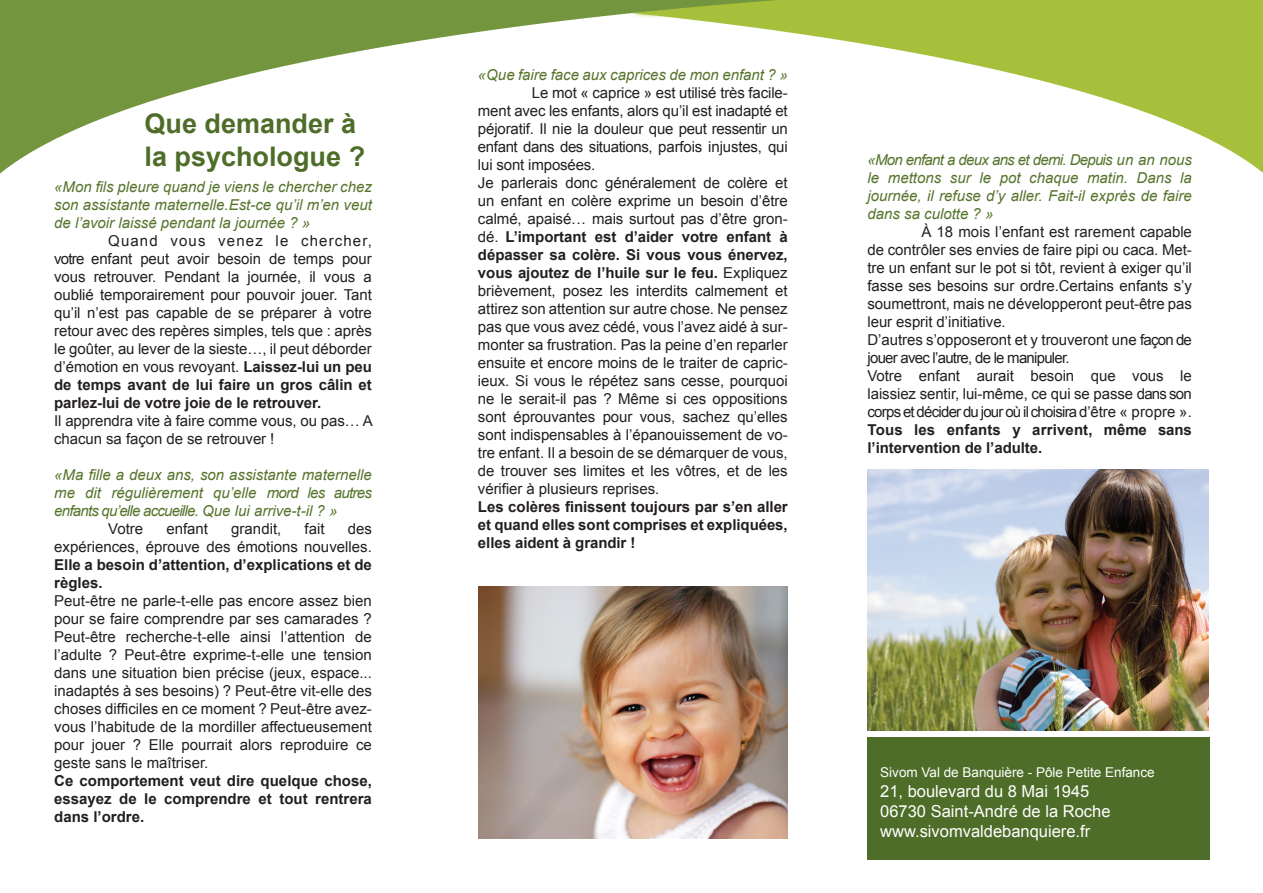
<style>
.page{position:relative;width:1263px;height:893px;background:#fff}
.page>*{position:absolute;margin:0;border:0;box-sizing:border-box;transform-origin:0 0}
.t1{font:700 27px/32.4px "Arial";color:#4e6d28}
.t2{font:16.5px "Arial";color:#fff}
.t3{font:15px/18px "Arial";letter-spacing:-.005em;color:#231f20;text-align:justify}
.t4{font:italic 15px/18px "Arial";color:#55742c;text-align:justify}
.t5{font:700 15px/18px "Arial";color:#231f20;text-align:justify}
.t6{font:15px/18px "Arial";letter-spacing:-.025em;color:#231f20}
.t7{font:13.5px "Arial";color:#fff}
.s1{font-weight:700}
.s2{font-weight:400}
</style>
<div class="page">
<img style="left:0;top:0;width:1263px;height:839px">
<div style="left:867px;top:738px;width:343px;height:122px;background:#4e6d28"></div>
<img style="left:478px;top:587px;width:310px;height:251px">
<img style="left:867px;top:470px;width:342px;height:260px">
<p class="t1" style="left:145px;top:109px;width:222px">Que demander à la psychologue ?</p>
<p class="t4" style="left:54px;top:178px;width:319px">«Mon fils pleure quand je viens le chercher chez son assistante maternelle.Est-ce qu’il m’en veut de l’avoir laissé pendant la journée ? »</p>
<p class="t3" style="left:54px;top:232px;width:319px;text-indent:54px">Quand vous venez le chercher, votre enfant peut avoir besoin de temps pour vous retrouver. Pendant la journée, il vous a oublié temporairement pour pouvoir jouer. Tant qu’il n’est pas capable de se préparer à votre retour avec des repères simples, tels que : après le goûter, au lever de la sieste…, il peut déborder d’émotion en vous revoyant. <span class="s1">Laissez-lui un peu de temps avant de lui faire un gros câlin et parlez-lui de votre joie de le retrouver.</span></p>
<p class="t3" style="left:54px;top:412px;width:320px">Il apprendra vite à faire comme vous, ou pas… A chacun sa façon de se retrouver !</p>
<p class="t4" style="left:54px;top:466px;width:319px">«Ma fille a deux ans, son assistante maternelle me dit régulièrement qu’elle mord les autres enfants qu’elle accueille. Que lui arrive-t-il ? »</p>
<p class="t3" style="left:108px;top:520px;width:37px">Votre</p>
<p class="t3" style="left:166px;top:520px;width:43px">enfant</p>
<p class="t3" style="left:231px;top:520px;width:52px">grandit,</p>
<p class="t3" style="left:304px;top:520px;width:22px">fait</p>
<p class="t5" style="left:54px;top:520px;width:319px;text-indent:293px"><span class="s2">des expériences, éprouve des émotions nouvelles.<br></span>Elle a besoin d’attention, d’explications et de règles.</p>
<p class="t3" style="left:54px;top:592px;width:319px">Peut-être ne parle-t-elle pas encore assez bien pour se faire comprendre par ses camarades ?<br>Peut-être recherche-t-elle ainsi l’attention de l’adulte ? Peut-être exprime-t-elle une tension dans une situation bien précise (jeux, espace... inadaptés à ses besoins) ? Peut-être vit-elle des choses difficiles en ce moment ? Peut-être avez&shy;vous l’habitude de la mordiller affectueusement pour jouer ? Elle pourrait alors reproduire ce geste sans le maîtriser.</p>
<p class="t5" style="left:54px;top:772px;width:319px">Ce comportement veut dire quelque chose, essayez de le comprendre et tout rentrera dans l’ordre.</p>
<p class="t4" style="left:478px;top:66px;width:311px">«Que faire face aux caprices de mon enfant ? »</p>
<p class="t3" style="left:478px;top:84px;width:311px;text-indent:54px">Le mot « caprice » est utilisé très facile&shy;ment avec les enfants, alors qu’il est inadapté et péjoratif. Il nie la douleur que peut ressentir un enfant dans des situations, parfois injustes, qui lui sont imposées.</p>
<p class="t3" style="left:478px;top:174px;width:311px">Je parlerais donc généralement de colère et un enfant en colère exprime un besoin d’être calmé, apaisé… mais surtout pas d’être gron&shy;dé. <span class="s1">L’important est d’aider votre enfant à dépasser sa colère. Si vous vous énervez, vous ajoutez de l’huile sur le feu.</span> Expliquez brièvement, posez les interdits calmement et attirez son attention sur autre chose. Ne pensez pas que vous avez cédé, vous l’avez aidé à sur&shy;monter sa frustration. Pas la peine d’en reparler ensuite et encore moins de le traiter de capric&shy;ieux. Si vous le répétez sans cesse, pourquoi ne le serait-il pas ? Même si ces oppositions sont éprouvantes pour vous, sachez qu’elles sont indispensables à l’épanouissement de vo&shy;tre enfant. Il a besoin de se démarquer de vous, de trouver ses limites et les vôtres, et de les vérifier à plusieurs reprises.</p>
<p class="t5" style="left:478px;top:498px;width:311px">Les colères finissent toujours par s’en aller et quand elles sont comprises et expliquées, elles aident à grandir !</p>
<p class="t4" style="left:867px;top:151px;width:326px">«Mon enfant a deux ans et demi. Depuis un an nous le mettons sur le pot chaque matin. Dans la journée, il refuse d’y aller. Fait-il exprès de faire dans sa culotte ? »</p>
<p class="t3" style="left:867px;top:223px;width:326px;text-indent:54px">À 18 mois l’enfant est rarement capable de contrôler ses envies de faire pipi ou caca. Met&shy;tre un enfant sur le pot si tôt, revient à exiger qu’il fasse ses besoins sur ordre.Certains enfants s’y soumettront, mais ne développeront peut-être pas leur esprit d’initiative.</p>
<p class="t6" style="left:867px;top:331px;width:326px">D’autres s’opposeront et y trouveront une façon de jouer avec l’autre, de le manipuler.</p>
<p class="t3" style="left:867px;top:367px;width:326px">Votre enfant aurait besoin que vous le laissiez sentir, lui-même, ce qui se passe dans son corps et décider du jour où il choisira d’être « propre ».<br><span class="s1">Tous les enfants y arrivent, même sans l’intervention de l’adulte.</span></p>
<p class="t7" style="left:880px;top:764px;width:276px">Sivom Val de Banquière - Pôle Petite Enfance</p>
<p class="t2" style="left:880px;top:781px;width:211px">21, boulevard du 8 Mai 1945</p>
<p class="t2" style="left:880px;top:800px;width:232px">06730 Saint-André de la Roche</p>
<p class="t2" style="left:880px;top:820px;width:211px">www.sivomvaldebanquiere.fr</p>
</div>
